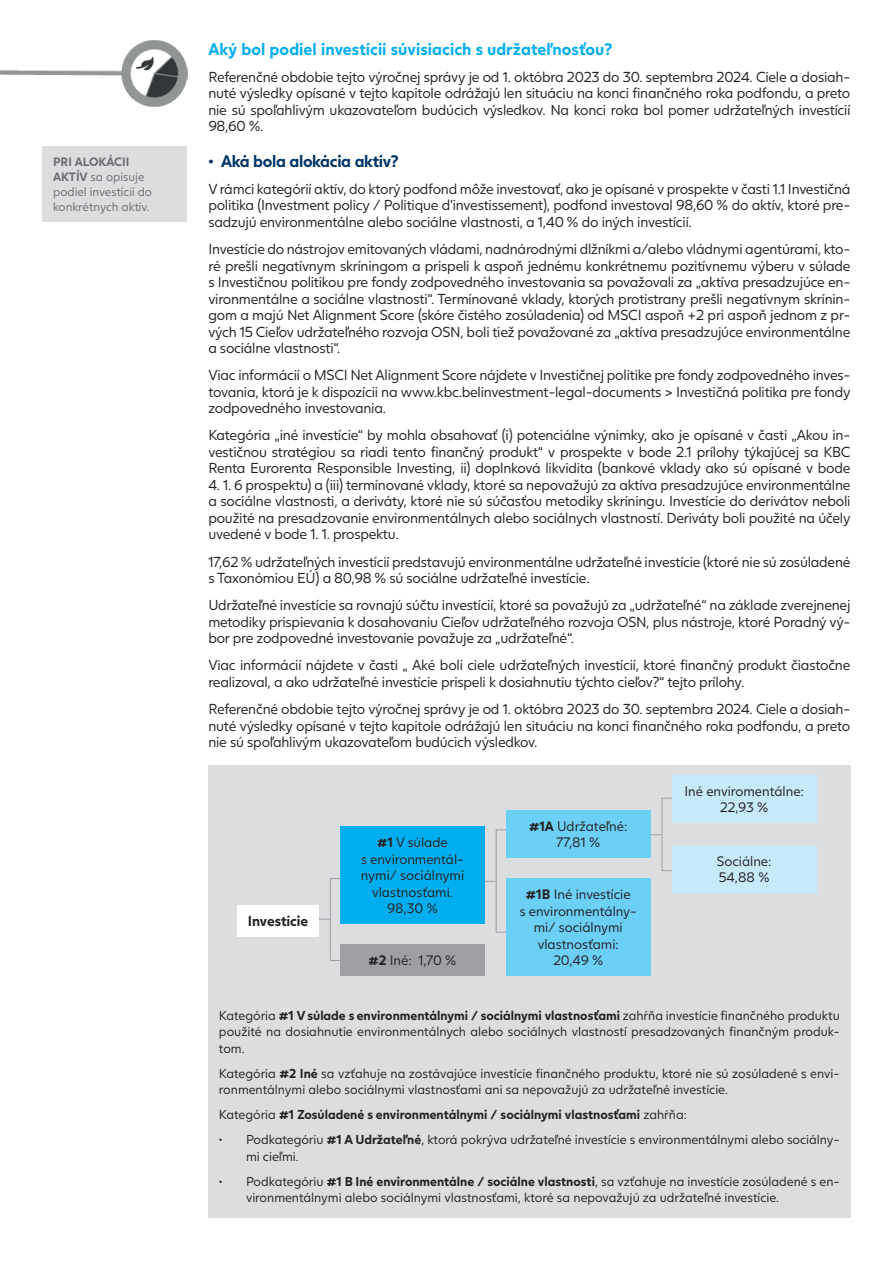
<style>
.page{position:relative;width:893px;height:1263px;background:#fff}
.page>*{position:absolute;margin:0;border:0;box-sizing:border-box;transform-origin:0 0}
.t1{font:700 16.5px "Juli Sans";letter-spacing:.005em;color:#00aeef}
.t2{font:700 16.5px "Juli Sans";letter-spacing:-.02em;color:#003667}
.t3{font:14.25px/16.5px "Juli Sans";letter-spacing:-.015em;color:#231f20;text-align:justify}
.t4{font:700 14.25px "Juli Sans";color:#231f20}
.t5{font:13.5px/16.5px "Juli Sans";color:#231f20;text-align:center}
.t6{font:12.75px/16.5px "Juli Sans";color:#231f20}
.t7{font:700 12.75px "Juli Sans";color:#231f20}
.t8{font:12px/15px "Juli Sans";color:#6c6d70}
.s1{font-weight:700}
.s2{font-weight:400}
</style>
<div class="page">
<div style="left:43px;top:147px;width:144px;height:75px;background:#dcdddf"></div>
<div style="left:208px;top:765px;width:642px;height:453px;background:#dcdddf"></div>
<div style="left:330px;top:878px;width:11px;height:83px;border:1px solid #9d9fa2"></div>
<div style="left:496px;top:829px;width:10px;height:103px;border:1px solid #9d9fa2"></div>
<div style="left:662px;top:798px;width:10px;height:73px;border:1px solid #9d9fa2"></div>
<div style="left:672px;top:775px;width:144px;height:48px;background:#c6eafa"></div>
<div style="left:672px;top:845px;width:144px;height:48px;background:#c6eafa"></div>
<div style="left:506px;top:879px;width:145px;height:97px;background:#6bcff6"></div>
<div style="left:340px;top:945px;width:145px;height:31px;background:#9d9fa2"></div>
<div style="left:237px;top:905px;width:82px;height:31px;background:#fff"></div>
<div style="left:340px;top:826px;width:145px;height:98px;background:#00aeef"></div>
<div style="left:506px;top:810px;width:145px;height:48px;background:#6bcff6"></div>
<img style="left:0;top:41px;width:187px;height:66px">
<p class="t8" style="left:53px;top:153px;width:100px"><span class="s1">PRI ALOKÁCII<br>AKTÍV</span> sa opisuje podiel investícií do konkrétnych aktív.</p>
<p class="t1" style="left:208px;top:35px;width:406px">Aký bol podiel investícií súvisiacich s udržateľnosťou?</p>
<p class="t3" style="left:208px;top:67px;width:644px">Referenčné obdobie tejto výročnej správy je od 1. októbra 2023 do 30. septembra 2024. Ciele a dosiah&shy;nuté výsledky opísané v tejto kapitole odrážajú len situáciu na konci finančného roka podfondu, a preto nie sú spoľahlivým ukazovateľom budúcich výsledkov. Na konci roka bol pomer udržateľných investícií 98,60 %.</p>
<p class="t2" style="left:208px;top:147px;width:192px">• Aká bola alokácia aktív?</p>
<p class="t3" style="left:208px;top:180px;width:644px">V rámci kategórií aktív, do ktorý podfond môže investovať, ako je opísané v prospekte v časti 1.1 Investičná politika (Investment policy / Politique d’investissement), podfond investoval 98,60 % do aktív, ktoré pre&shy;sadzujú environmentálne alebo sociálne vlastnosti, a 1,40 % do iných investícií.</p>
<p class="t3" style="left:208px;top:240px;width:644px">Investície do nástrojov emitovaných vládami, nadnárodnými dlžníkmi a/alebo vládnymi agentúrami, kto&shy;ré prešli negatívnym skríningom a prispeli k aspoň jednému konkrétnemu pozitívnemu výberu v súlade s Investičnou politikou pre fondy zodpovedného investovania sa považovali za „aktíva presadzujúce en&shy;vironmentálne a sociálne vlastnosti“. Termínované vklady, ktorých protistrany prešli negatívnym skrínin&shy;gom a majú Net Alignment Score (skóre čistého zosúladenia) od MSCI aspoň +2 pri aspoň jednom z pr&shy;vých 15 Cieľov udržateľného rozvoja OSN, boli tiež považované za „aktíva presadzujúce environmentálne a sociálne vlastnosti“.</p>
<p class="t3" style="left:208px;top:366px;width:644px">Viac informácií o MSCI Net Alignment Score nájdete v Investičnej politike pre fondy zodpovedného inves&shy;tovania, ktorá je k dispozícii na www.kbc.belinvestment -legal -documents &gt; Investičná politika pre fondy zodpovedného investovania.</p>
<p class="t3" style="left:208px;top:426px;width:644px">Kategória „iné investície“ by mohla obsahovať (i) potenciálne výnimky, ako je opísané v časti „Akou in&shy;vestičnou stratégiou sa riadi tento finančný produkt“ v prospekte v bode 2.1 prílohy týkajúcej sa KBC Renta Eurorenta Responsible Investing, ii) doplnková likvidita (bankové vklady ako sú opísané v bode</p>
<p class="t3" style="left:208px;top:475px;width:644px">4. 1. 6 prospektu) a (iii) termínované vklady, ktoré sa nepovažujú za aktíva presadzujúce environmentálne a sociálne vlastnosti, a deriváty, ktoré nie sú súčasťou metodiky skríningu. Investície do derivátov neboli použité na presadzovanie environmentálnych alebo sociálnych vlastností. Deriváty boli použité na účely uvedené v bode 1. 1. prospektu.</p>
<p class="t3" style="left:208px;top:552px;width:644px">17,62 % udržateľných investícií predstavujú environmentálne udržateľné investície (ktoré nie sú zosúladené s Taxonómiou EÚ) a 80,98 % sú sociálne udržateľné investície.</p>
<p class="t3" style="left:208px;top:596px;width:644px">Udržateľné investície sa rovnajú súčtu investícií, ktoré sa považujú za „udržateľné“ na základe zverejnenej metodiky prispievania k dosahovaniu Cieľov udržateľného rozvoja OSN, plus nástroje, ktoré Poradný vý&shy;bor pre zodpovedné investovanie považuje za „udržateľné“.</p>
<p class="t3" style="left:208px;top:656px;width:644px">Viac informácií nájdete v časti „ Aké boli ciele udržateľných investícií, ktoré finančný produkt čiastočne realizoval, a ako udržateľné investície prispeli k dosiahnutiu týchto cieľov?“ tejto prílohy.</p>
<p class="t3" style="left:208px;top:699px;width:644px">Referenčné obdobie tejto výročnej správy je od 1. októbra 2023 do 30. septembra 2024. Ciele a dosiah&shy;nuté výsledky opísané v tejto kapitole odrážajú len situáciu na konci finančného roka podfondu, a preto nie sú spoľahlivým ukazovateľom budúcich výsledkov.</p>
<p class="t4" style="left:248px;top:909px;width:62px">Investície</p>
<p class="t5" style="left:361px;top:833px;width:105px"><span class="s1">#1</span> V súlade<br>s environmentál&shy;nymi/ sociálnymi vlastnosťami.<br>98,30 %</p>
<p class="t5" style="left:529px;top:816px;width:100px"><span class="s1">#1A</span> Udržateľné:<br>77,81 %</p>
<p class="t5" style="left:520px;top:885px;width:119px"><span class="s1">#1B</span> Iné investície<br>s environmentálny&shy;mi/ sociálnymi vlastnosťami:</p>
<p class="t5" style="left:369px;top:951px;width:89px"><span class="s1">#2</span> Iné: 1,70 %</p>
<p class="t5" style="left:553px;top:951px;width:51px">20,49 %</p>
<p class="t5" style="left:684px;top:782px;width:121px">Iné enviromentálne:<br>22,93 %</p>
<p class="t5" style="left:717px;top:851px;width:56px;text-align:left">Sociálne:<br>54,88 %</p>
<p class="t6" style="left:219px;top:1006px;width:622px;text-align:justify">Kategória <span class="s1">#1 V súlade s environmentálnymi / sociálnymi vlastnosťami</span> zahŕňa investície finančného produktu použité na dosiahnutie environmentálnych alebo sociálnych vlastností presadzovaných finančným produk&shy;tom.</p>
<p class="t6" style="left:219px;top:1064px;width:622px">Kategória <span class="s1">#2 Iné</span> sa vzťahuje na zostávajúce investície finančného produktu, ktoré nie sú zosúladené s envi&shy;ronmentálnymi alebo sociálnymi vlastnosťami ani sa nepovažujú za udržateľné investície.</p>
<p class="t7" style="left:219px;top:1104px;width:469px"><span class="s2">Kategória</span> #1 Zosúladené s environmentálnymi / sociálnymi vlastnosťami <span class="s2">zahŕňa:</span></p>
<p class="t6" style="left:246px;top:1130px;width:595px;text-indent:-27px">• Podkategóriu <span class="s1">#1 A Udržateľné</span>, ktorá pokrýva udržateľné investície s environmentálnymi alebo sociálny&shy;mi cieľmi.</p>
<p class="t6" style="left:246px;top:1172px;width:595px;text-indent:-27px">• Podkategóriu <span class="s1">#1 B Iné environmentálne / sociálne vlastnosti</span>, sa vzťahuje na investície zosúladené s en&shy;vironmentálnymi alebo sociálnymi vlastnosťami, ktoré sa nepovažujú za udržateľné investície.</p>
</div>
